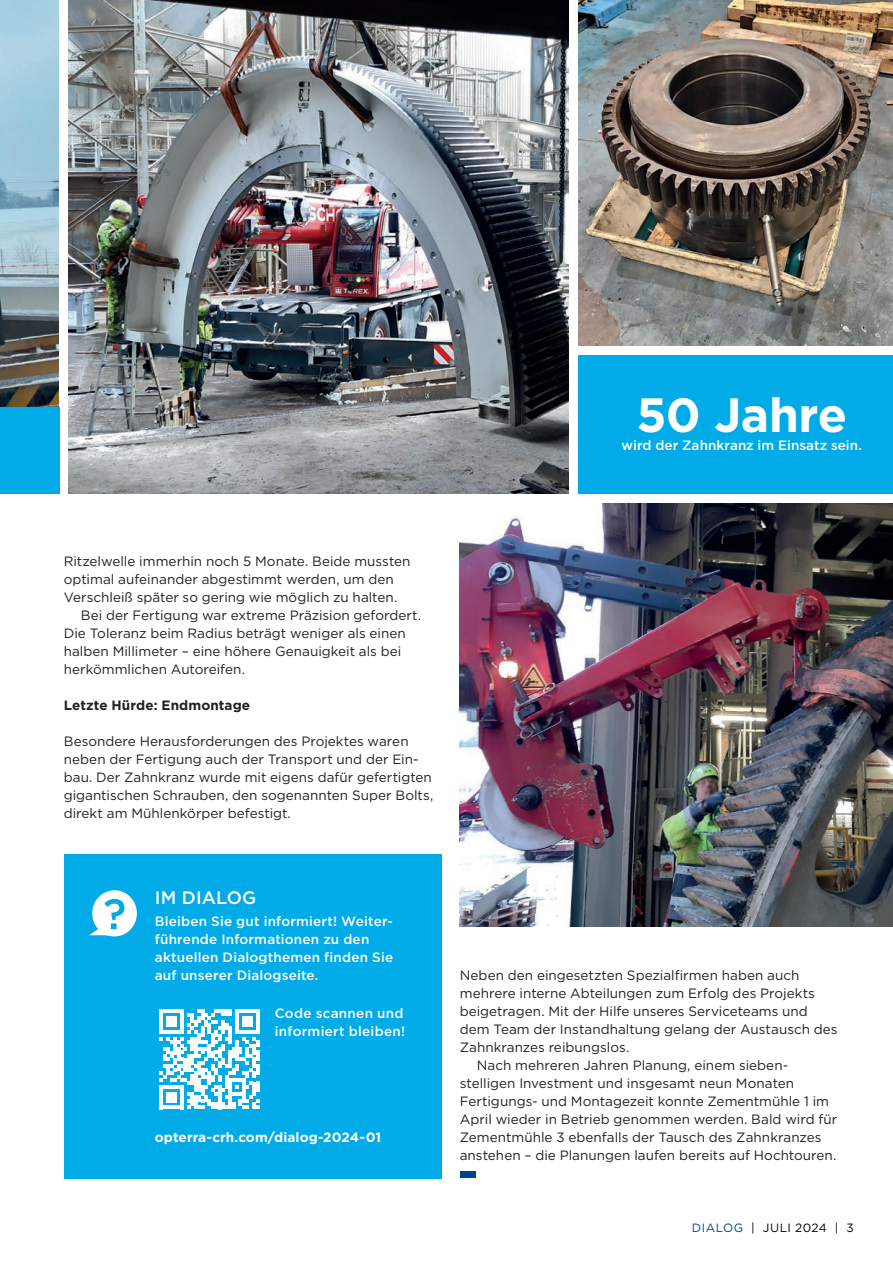
<style>
.page{position:relative;width:893px;height:1263px;background:#fff}
.page>*{position:absolute;margin:0;border:0;box-sizing:border-box;transform-origin:0 0}
.t1{font:700 48px "Gotham";letter-spacing:-.01em;color:#fff}
.t2{font:500 18px "Gotham";letter-spacing:.005em;color:#fff}
.t3{font:13.5px/18px "Gotham";color:#231f20}
.t4{font:500 13.5px/18px "Gotham";letter-spacing:.015em;color:#fff}
.t5{font:700 13.5px "Gotham";color:#fff}
.t6{font:700 13.5px "Gotham";letter-spacing:.01em;color:#231f20}
.t7{font:12px "Gotham";letter-spacing:.035em;color:#000}
.s1{color:#01468c}
</style>
<div class="page">
<img style="left:0;top:0;width:569px;height:494px">
<div style="left:578px;top:350px;width:315px;height:144px;background:#00abe7"></div>
<img style="left:578px;top:0;width:315px;height:346px">
<div style="left:60px;top:0;width:8px;height:503px;background:#fff"></div>
<div style="left:574px;top:346px;width:319px;height:8px;background:#fff"></div>
<img style="left:460px;top:503px;width:433px;height:423px">
<div style="left:0;top:408px;width:60px;height:86px;background:#00abe7"></div>
<div style="left:64px;top:854px;width:378px;height:324px;background:#00abe7"></div>
<svg style="left:89px;top:890px;width:48px;height:46px"></svg>
<svg style="left:160px;top:1009px;width:99px;height:100px"></svg>
<div style="left:460px;top:1171px;width:15px;height:7px;background:#01468c"></div>
<h1 class="t1" style="left:636px;top:387px;width:212px">50 Jahre</h1>
<p class="t4" style="left:622px;top:436px;width:242px">wird der Zahnkranz im Einsatz sein.</p>
<p class="t3" style="left:64px;top:552px;width:348px">Ritzelwelle immerhin noch 5 Monate. Beide mussten</p>
<p class="t3" style="left:64px;top:570px;width:332px">optimal aufeinander abgestimmt werden, um den</p>
<p class="t3" style="left:64px;top:588px;width:335px">Verschleiß später so gering wie möglich zu halten.</p>
<p class="t3" style="left:81px;top:606px;width:342px">Bei der Fertigung war extreme Präzision gefordert.</p>
<p class="t3" style="left:64px;top:624px;width:344px">Die Toleranz beim Radius beträgt weniger als einen</p>
<p class="t3" style="left:64px;top:642px;width:339px">halben Millimeter – eine höhere Genauigkeit als bei</p>
<p class="t3" style="left:64px;top:660px;width:183px">herkömmlichen Autoreifen.</p>
<p class="t6" style="left:64px;top:697px;width:188px">Letzte Hürde: Endmontage</p>
<p class="t3" style="left:64px;top:732px;width:371px">Besondere Herausforderungen des Projektes waren neben der Fertigung auch der Transport und der Ein&shy;bau. Der Zahnkranz wurde mit eigens dafür gefertigten gigantischen Schrauben, den sogenannten Super Bolts, direkt am Mühlenkörper befestigt.</p>
<h2 class="t2" style="left:155px;top:887px;width:103px">IM DIALOG</h2>
<p class="t4" style="left:155px;top:912px;width:240px">Bleiben Sie gut informiert! Weiter&shy;führende Informationen zu den aktuellen Dialogthemen finden Sie auf unserer Dialogseite.</p>
<p class="t4" style="left:275px;top:1003px;width:132px">Code scannen und informiert bleiben!</p>
<p class="t5" style="left:155px;top:1129px;width:228px">opterra-crh.com/dialog-2024-01</p>
<p class="t3" style="left:460px;top:966px;width:341px">Neben den eingesetzten Spezialfirmen haben auch</p>
<p class="t3" style="left:460px;top:984px;width:357px">mehrere interne Abteilungen zum Erfolg des Projekts</p>
<p class="t3" style="left:460px;top:1002px;width:350px">beigetragen. Mit der Hilfe unseres Serviceteams und</p>
<p class="t3" style="left:460px;top:1020px;width:379px">dem Team der Instandhaltung gelang der Austausch des</p>
<p class="t3" style="left:460px;top:1038px;width:171px">Zahnkranzes reibungslos.</p>
<p class="t3" style="left:477px;top:1056px;width:313px">Nach mehreren Jahren Planung, einem sieben-</p>
<p class="t3" style="left:460px;top:1074px;width:336px">stelligen Investment und insgesamt neun Monaten</p>
<p class="t3" style="left:460px;top:1092px;width:371px">Fertigungs- und Montagezeit konnte Zementmühle 1 im</p>
<p class="t3" style="left:460px;top:1110px;width:379px">April wieder in Betrieb genommen werden. Bald wird für</p>
<p class="t3" style="left:460px;top:1128px;width:363px">Zementmühle 3 ebenfalls der Tausch des Zahnkranzes</p>
<p class="t3" style="left:460px;top:1146px;width:378px">anstehen – die Planungen laufen bereits auf Hochtouren.</p>
<p class="t7" style="left:692px;top:1221px;width:163px"><span class="s1">DIALOG</span> | JULI 2024 | 3</p>
</div>
